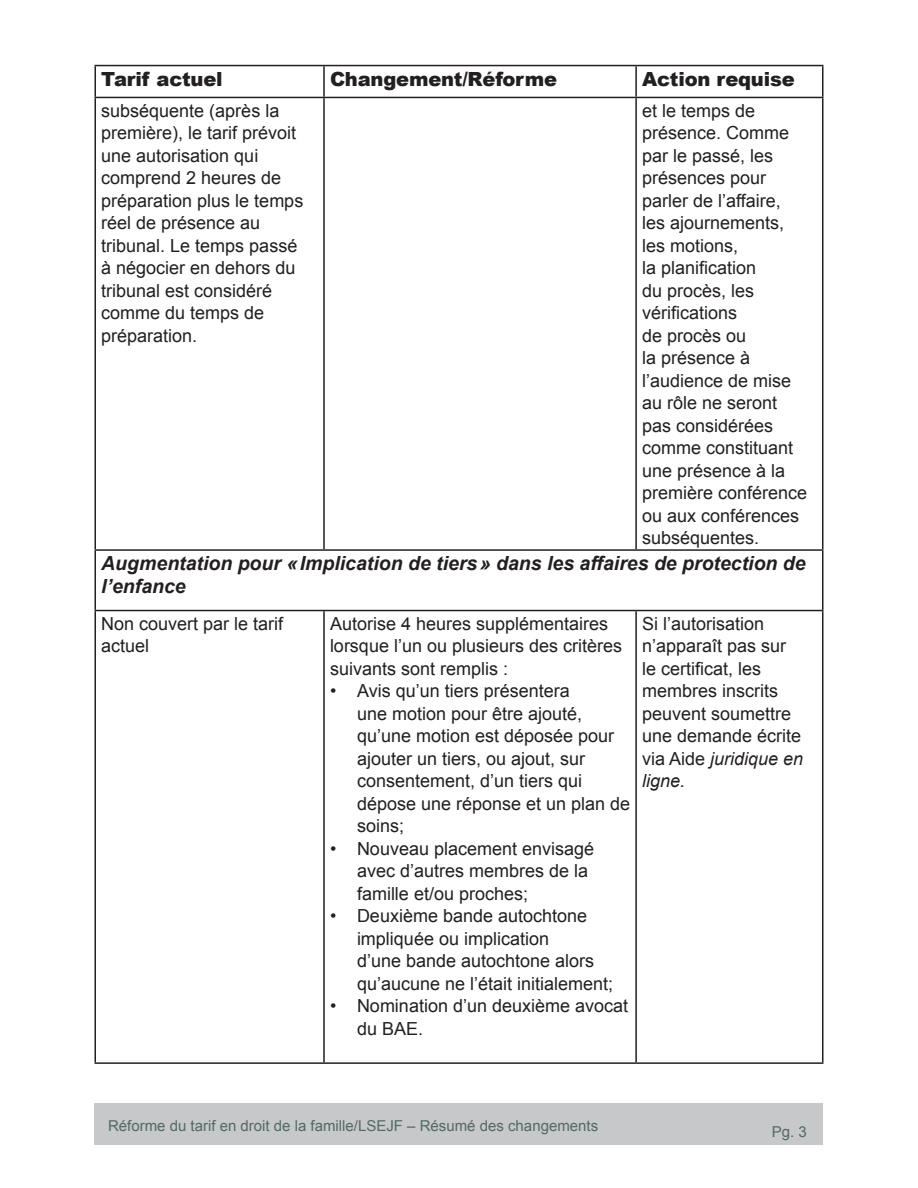
<style>
.page{position:relative;width:918px;height:1188px;background:#fff}
.page>*{position:absolute;margin:0;border:0;box-sizing:border-box;transform-origin:0 0}
.t1{font:italic 700 19.5px/22.5px "Arial";color:#231f20}
.Table_Header{font:900 19.5px "Arial";letter-spacing:-.01em;color:#231f20}
.t2{font:18px/22.5px "Arial";color:#231f20}
.t3{font:15px "Arial";color:#546964}
.s1{font-style:italic}
</style>
<div class="page">
<div style="left:94px;top:1104px;width:730px;height:41px;background:#c6c8c9"></div>
<hr style="left:94px;top:65px;width:230px;height:1px;background:#231f20">
<hr style="left:94px;top:66px;width:2px;height:31px;background:#231f20">
<hr style="left:324px;top:65px;width:312px;height:1px;background:#231f20">
<hr style="left:323px;top:66px;width:2px;height:31px;background:#231f20">
<hr style="left:636px;top:65px;width:187px;height:1px;background:#231f20">
<hr style="left:635px;top:66px;width:2px;height:31px;background:#231f20">
<hr style="left:822px;top:66px;width:2px;height:31px;background:#231f20">
<hr style="left:94px;top:97px;width:230px;height:1px;background:#231f20">
<hr style="left:94px;top:98px;width:2px;height:451px;background:#231f20">
<hr style="left:324px;top:97px;width:312px;height:1px;background:#231f20">
<hr style="left:323px;top:98px;width:2px;height:451px;background:#231f20">
<hr style="left:636px;top:97px;width:187px;height:1px;background:#231f20">
<hr style="left:635px;top:98px;width:2px;height:451px;background:#231f20">
<hr style="left:822px;top:98px;width:2px;height:451px;background:#231f20">
<hr style="left:94px;top:549px;width:230px;height:2px;background:#231f20">
<hr style="left:94px;top:551px;width:2px;height:59px;background:#231f20">
<hr style="left:324px;top:549px;width:312px;height:2px;background:#231f20">
<hr style="left:636px;top:549px;width:187px;height:2px;background:#231f20">
<hr style="left:822px;top:551px;width:2px;height:59px;background:#231f20">
<hr style="left:94px;top:610px;width:230px;height:1px;background:#231f20">
<hr style="left:94px;top:611px;width:2px;height:451px;background:#231f20">
<hr style="left:324px;top:610px;width:312px;height:1px;background:#231f20">
<hr style="left:323px;top:611px;width:2px;height:451px;background:#231f20">
<hr style="left:636px;top:610px;width:187px;height:1px;background:#231f20">
<hr style="left:635px;top:611px;width:2px;height:451px;background:#231f20">
<hr style="left:822px;top:611px;width:2px;height:451px;background:#231f20">
<hr style="left:94px;top:1062px;width:230px;height:2px;background:#231f20">
<hr style="left:324px;top:1062px;width:312px;height:2px;background:#231f20">
<hr style="left:636px;top:1062px;width:187px;height:2px;background:#231f20">
<p class="Table_Header" style="left:101px;top:64px;width:123px">Tarif actuel</p>
<p class="Table_Header" style="left:330px;top:64px;width:229px">Changement/Réforme</p>
<p class="Table_Header" style="left:642px;top:64px;width:154px">Action requise</p>
<p class="t2" style="left:101px;top:99px;width:204px">subséquente (après la première), le tarif prévoit une autorisation qui comprend 2 heures de préparation plus le temps réel de présence au tribunal. Le temps passé à négocier en dehors du tribunal est considéré comme du temps de préparation.</p>
<p class="t2" style="left:642px;top:99px;width:167px">et le temps de présence. Comme par le passé, les présences pour parler de l’affaire, les ajournements, les motions,<br>la planification<br>du procès, les vérifications<br>de procès ou<br>la présence à l’audience de mise au rôle ne seront pas considérées comme constituant une présence à la première conférence ou aux conférences subséquentes.</p>
<p class="t1" style="left:101px;top:553px;width:706px">Augmentation pour «Implication de tiers» dans les affaires de protection de l’enfance</p>
<p class="t2" style="left:101px;top:612px;width:184px">Non couvert par le tarif actuel</p>
<p class="t2" style="left:330px;top:612px;width:294px">Autorise 4 heures supplémentaires lorsque l’un ou plusieurs des critères suivants sont remplis :</p>
<p class="t2" style="left:357px;top:680px;width:275px;text-indent:-27px">• Avis qu’un tiers présentera<br>une motion pour être ajouté, qu’une motion est déposée pour ajouter un tiers, ou ajout, sur consentement, d’un tiers qui dépose une réponse et un plan de soins;</p>
<p class="t2" style="left:357px;top:837px;width:239px;text-indent:-27px">• Nouveau placement envisagé avec d’autres membres de la famille et/ou proches;</p>
<p class="t2" style="left:357px;top:905px;width:258px;text-indent:-27px">• Deuxième bande autochtone impliquée ou implication<br>d’une bande autochtone alors qu’aucune ne l’était initialement;</p>
<p class="t2" style="left:357px;top:995px;width:273px;text-indent:-27px">• Nomination d’un deuxième avocat du BAE.</p>
<p class="t2" style="left:642px;top:612px;width:163px">Si l’autorisation n’apparaît pas sur le certificat, les membres inscrits peuvent soumettre une demande écrite via Aide <span class="s1">juridique en ligne.</span></p>
<p class="t3" style="left:108px;top:1116px;width:492px">Réforme du tarif en droit de la famille/LSEJF – Résumé des changements</p>
<p class="t3" style="left:772px;top:1122px;width:37px">Pg. 3</p>
</div>
